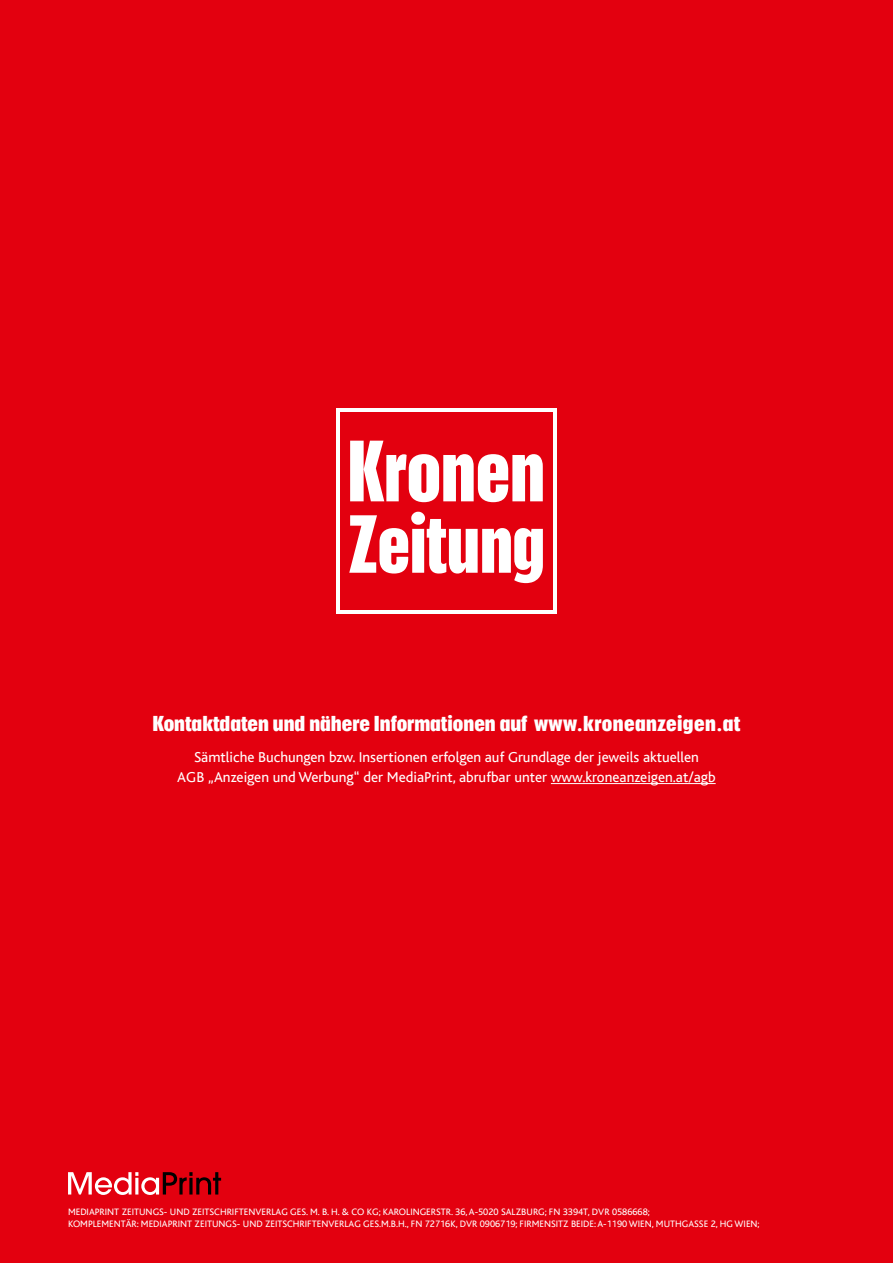
<style>
.page{position:relative;width:893px;height:1263px;background:#e3000f}
.page>*{position:absolute;margin:0;border:0;box-sizing:border-box;transform-origin:0 0}
.t1{font:700 condensed 21px "Placard";color:#fff}
.t2{font:15px/19.5px "Bliss";color:#fff;text-align:center}
.t3{font:9.75px/11.7px "Bliss";color:#fff}
</style>
<div class="page">
<div style="left:336px;top:408px;width:221px;height:205px;background:#fff"></div>
<div style="left:340px;top:412px;width:213px;height:198px;background:#e3000f"></div>
<svg style="left:350px;top:441px;width:193px;height:61px"></svg>
<svg style="left:349px;top:512px;width:194px;height:71px"></svg>
<hr style="left:551px;top:783px;width:165px;height:1px;background:#fff">
<svg style="left:68px;top:1172px;width:153px;height:23px"></svg>
<h1 class="t1" style="left:153px;top:712px;width:589px">Kontaktdaten und nähere Informationen auf www.kroneanzeigen.at</h1>
<h2 class="t2" style="left:177px;top:748px;width:540px">Sämtliche Buchungen bzw. Insertionen erfolgen auf Grundlage der jeweils aktuellen<br>AGB „Anzeigen und Werbung“ der MediaPrint, abrufbar unter www.kroneanzeigen.at/agb</h2>
<p class="t3" style="left:68px;top:1206px;width:693px">MEDIAPRINT ZEITUNGS- UND ZEITSCHRIFTENVERLAG GES. M. B. H. &amp; CO KG; KAROLINGERSTR. 36, A-5020 SALZBURG; FN 3394T, DVR 0586668;<br>KOMPLEMENTÄR: MEDIAPRINT ZEITUNGS- UND ZEITSCHRIFTENVERLAG GES.M.B.H., FN 72716K, DVR 0906719; FIRMENSITZ BEIDE: A-1190 WIEN, MUTHGASSE 2, HG WIEN;</p>
</div>
